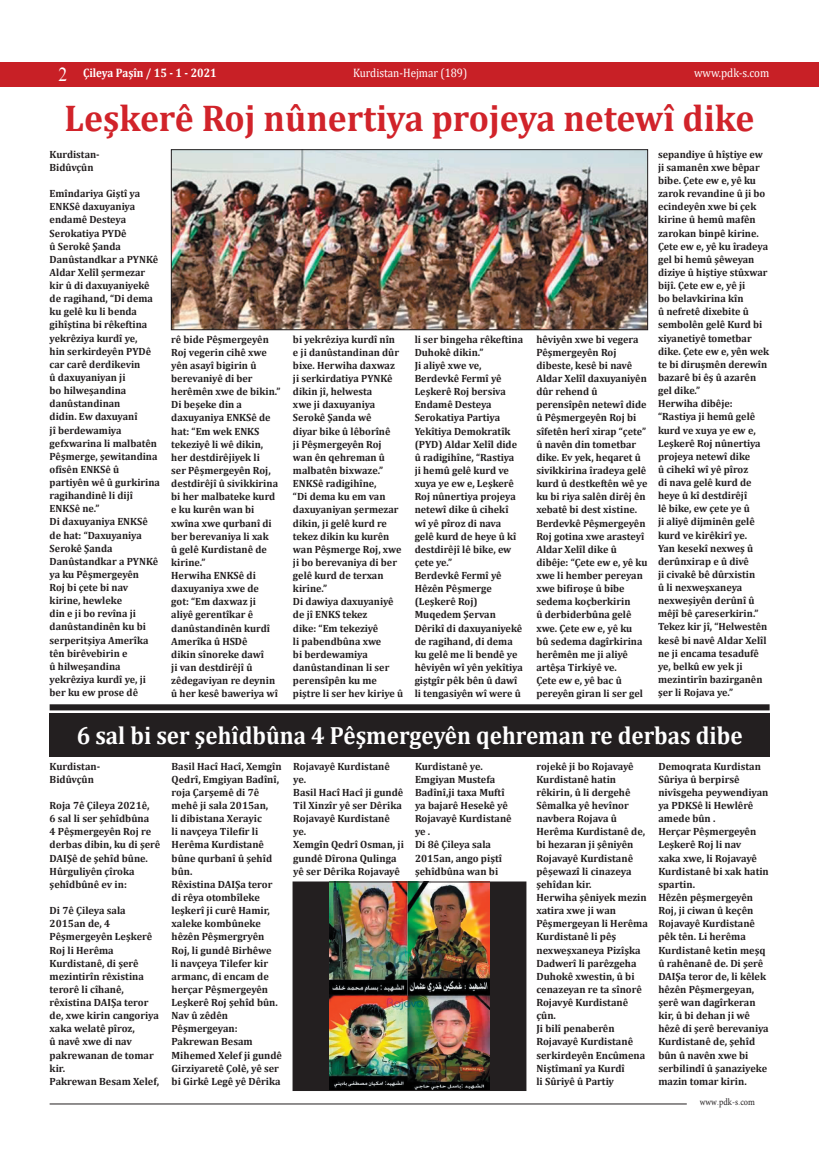
<style>
.page{position:relative;width:819px;height:1166px;background:#fff}
.page>*{position:absolute;margin:0;border:0;box-sizing:border-box;transform-origin:0 0}
.t1{font:700 37.45px "Cambria";color:#d1232a;scale:.95 1}
.t2{font:700 25.03px "Cambria";color:#fff;scale:.92 1}
.t3{font:20.74px "PT Bold Heading";color:#fff;scale:.88 1}
.t4{font:12.25px "Cambria";color:#fff;scale:.9 1}
.t5{font:700 12.25px "Cambria";color:#fff;scale:.9 1}
.t6{font:700 10.5px/13.1px "Cambria";color:#231f20}
.t7{font:9.62px "Minion Pro";color:#231f20;scale:.86 1}
.s1{font-family:"PT Bold Heading"}
</style>
<div class="page">
<hr style="left:50px;top:1103px;width:636px;height:1px;background:#231f20">
<div style="left:0;top:62px;width:819px;height:25px;background:#c82026"></div>
<div style="left:50px;top:713px;width:719px;height:43px;background:#231f20"></div>
<div style="left:50px;top:704px;width:719px;height:6px;background:#231f20"></div>
<img style="left:173px;top:151px;width:472px;height:177px">
<div style="left:171px;top:149px;width:476px;height:181px;border:1px solid #231f20"></div>
<div style="left:293px;top:882px;width:233px;height:208px;background:#231f20"></div>
<img style="left:329px;top:883px;width:160px;height:206px">
<div style="left:292px;top:881px;width:234px;height:210px;border:1px solid #231f20"></div>
<h3 class="t3" style="left:58px;top:62px;width:12px">2</h3>
<h1 class="t1" style="left:65px;top:91px;width:727px">Leşkerê Roj nûnertiya projeya netewî dike</h1>
<p class="t6" style="left:50px;top:160px;width:45px">Bidûvçûn</p>
<p class="t4" style="left:353px;top:65px;width:128px">Kurdistan-Hejmar (189)</p>
<p class="t4" style="left:694px;top:65px;width:85px">www.pdk .s- com</p>
<p class="t5" style="left:83px;top:64px;width:150px">Çileya Paşîn / 15 -1- 2021</p>
<p class="t6" style="left:658px;top:147px;width:113px">sepandiye û hîştiye ew ji samanên xwe bêpar bibe. Çete ew ,e yê ku zarok revandine jiû bo ecindeyên xwe bi çek kirine û hemû mafên zarokan binpê kirine.<br>Çete ew ,e yê ku îradeya gel bi hemû şêweyan diziye û hiştiye stûxwar bijî. Çete ew ,e yê ji<br>bo belavkirina kîn<br>û nefretê dixebite û sembolên gelê Kurd bi xiyanetiyê tometbar dike. Çete ew ,e yên wek te bi diruşmên derewîn bazarê bi êş û azarên gel dike“.<br>Herwiha dibêje: “Rastiya ji hemû gelê kurd ve xuya ye ew ,e<br>Leşkerê Roj nûnertiya projeya netewî dike<br>û cihekî wî yê pîroz<br>di nava gelê kurd de heye û kî destdirêjî<br>lê bike, ew çete ye û<br>ji aliyê dijminên gelê kurd ve kirêkirî ye.<br>Yan kesekî nexweş û derûnxirap ûe divê<br>ji civakê bê dûrxistin<br>liû nexweşxaneya nexweşiyên derûnî û mêjî bê çareserkirin“.<br>Tekez kir “,j î Helwestên kesê bi navê Aldar Xelîl ne ji encama tesadufê ye, belkû ew yek ji mezintirîn bazirganên şer li Rojava ye “.</p>
<h2 class="t2" style="left:77px;top:718px;width:725px">6 sal bi ser şehîdbûna 4 Pêşmergeyên qehreman re derbas dibe</h2>
<p class="t6" style="left:50px;top:772px;width:46px">Bidûvçûn</p>
<p class="t6" style="left:50px;top:147px;width:52px">Kurdistan-</p>
<p class="t6" style="left:50px;top:187px;width:112px">Emîndariya Giştî ya<br>ENKSê daxuyaniya endamê Desteya<br>Serokatiya PYDê<br>û Serokê Şanda<br>Danûstandkar a PYNKê<br>Aldar Xelîl şermezar kir û di daxuyaniyekê de ragihand “, Di dema ku gelê ku li benda gihîştina bi rêkeftina yekrêziya kurdî ye,<br>hin serkirdeyên PYDê car carê derdikevin<br>û daxuyaniyan ji<br>bo hilweşandina danûstandinan<br>didin. Ew daxuyanî<br>jî berdewamiya gefxwarina li malbatên<br>Pêşmerge, şewitandina o îsên ENKSê û partiyên wê û gurkirina ragihandinê li dijî<br>ENKSê ne“.<br>Di daxuyaniya ENKSê de hat “: Daxuyaniya<br>Serokê Şanda<br>Danûstandkar a PYNKê ya ku Pêşmergeyên<br>Roj bi çete bi nav kirine, hewleke<br>din jie bo revîna ji danûstandinên ku bi serperitşiya Amerîka tên birêvebirin e<br>û hilweşandina yekrêziya kurdî ye ji, ber ku ew prose dê</p>
<p class="t6" style="left:171px;top:332px;width:111px">rê bide Pêşmergeyên<br>Roj vegerin cihê xwe yên asayî bigirin û berevaniyê di ber herêmên xwe de bikin“.<br>Di beşeke din a daxuyaniya ENKSê de hat “: Em wek ENKS tekeziyê li wê dikin, her destdirêjiyek li<br>ser Pêşmergeyên Roj, destdirêjî û sivikkirina bi her malbateke kurd e ku kurên wan bi xwîna xwe qurbanî di ber berevaniya li xak<br>û gelê Kurdistanê de kirine“.<br>Herwiha ENKSê di daxuyaniya xwe de<br>got “: Em daxwaz ji aliyê gerentîkar ê danûstandinên kurdî<br>Amerîka û HSDê<br>dikin sînoreke dawî<br>ji van destdirêjî û zêdegaviyan re deynin û her kesê baweriya wî</p>
<p class="t6" style="left:293px;top:332px;width:112px">bi yekrêziya kurdî nîn<br>jie danûstandinan dûr bixe. Herwiha daxwaz ji serkirdatiya PYNKê dikin ,j î helwesta<br>xwe ji daxuyaniya<br>Serokê Şanda wê<br>diyar bike û lêborînê<br>ji Pêşmergeyên Roj wan ên qehreman û malbatên bixwaze“.<br>ENKSê radigihîne,<br>“Di dema ku em van daxuyaniyan şermezar dikin ji, gelê kurd re tekez dikin ku kurên wan Pêşmerge Roj, xwe ji bo berevaniya di ber gelê kurd de terxan kirine“.<br>Di dawiya daxuyaniyê de jî ENKS tekez<br>dike “: Em tekeziyê<br>li pabendbûna xwe<br>bi berdewamiya danûstandinan li ser perensîpên ku me piştre li ser hev kiriye û</p>
<p class="t6" style="left:414px;top:332px;width:110px">li ser bingeha rêkeftina<br>Duhokê dikin“.<br>Ji aliyê xwe ve,<br>Berdevkê Fermî yê<br>Leşkerê Roj bersiva<br>Endamê Desteya<br>Serokatiya Partiya<br>Yekîtiya Demokratîk (PYD) Aldar Xelîl dide û radigihîne “, Rastiya ji hemû gelê kurd ve xuya ye ew ,e Leşkerê<br>Roj nûnertiya projeya netewî dike û cihekî<br>wî yê pîroz di nava<br>gelê kurd de heye û kî destdirêjî lê bike, ew çete ye “.<br>Berdevkê Fermî yê<br>Hêzên Pêşmerge (Leşkerê Roj(<br>Muqedem Şervan<br>Dêrikî di daxuyaniyekê de ragihand, di dema ku gelê me li bendê ye hêviyên wî yên yekîtiya giştgîr pêk bên û dawî li tengasiyên wî were û</p>
<p class="t6" style="left:536px;top:332px;width:112px">hêviyên xwe bi vegera<br>Pêşmergeyên Roj dibeste, kesê bi navê<br>Aldar Xelîl daxuyaniyên dûr rehend û perensîpên netewî dide û Pêşmergeyên Roj bi sîfetên herî xirap “çete“ û navên din tometbar dike. Ev yek, heqaret û sivikkirina îradeya gelê kurd û destkeftên wê ye ku bi riya salên dirêj ên xebatê bi dest xistine.<br>Berdevkê Pêşmergeyên<br>Roj gotina xwe arasteyî<br>Aldar Xelîl dike û dibêje “: Çete ew ,e yê ku xwe li hember pereyan xwe bi iroşe û bibe sedema koçberkirin<br>û derbiderbûna gelê xwe. Çete ew ,e yê ku<br>bû sedema dagîrkirina herêmên me ji aliyê artêşa Tirkiyê ve.<br>Çete ew ,e yê bac û pereyên giran li ser gel</p>
<p class="t6" style="left:171px;top:759px;width:112px">Basil Hacî Hacî, Xemgîn<br>Qedrî, Emgiyan Badînî, roja Çarşemê di ê7 mehê ji sala 2015an,<br>li dibistana Xerayic<br>li navçeya Tile ir li<br>Herêma Kurdistanê bûne qurbanî û şehîd bûn.<br>Rêxistina DAIŞa teror di rêya otombîleke leşkerî ji curê Hamir, xaleke kombûneke hêzên Pêşmergryên<br>Roj li, gundê Birhêwe<br>li navçeya Tilefer kir armanc, di encam de herçar Pêşmergeyên<br>Leşkerê Roj şehîd bûn.<br>Nav û zêdên<br>Pêşmergeyan:<br>Pakrewan Besam<br>Mihemed Xelef ji gundê<br>Girziyaretê Çolê, yê ser bi Girkê Legê yê Dêrika</p>
<p class="t6" style="left:293px;top:759px;width:112px">Rojavayê Kurdistanê ye.<br>Basil Hacî Hacî ji gundê<br>Til Xinzîr yê ser Dêrika<br>Rojavayê Kurdistanê ye.<br>Xemgîn Qedrî Osman ji, gundê Dîrona Qulinga yê ser Dêrika Rojavayê</p>
<p class="t6" style="left:415px;top:759px;width:98px">Kurdistanê ye.<br>Emgiyan Mustefa<br>Badînî j i, taxa Muftî ya bajarê Hesekê yê<br>Rojavayê Kurdistanê ye.<br>Di ê8 Çileya sala<br>2015an, ango piştî şehîdbûna wan bi</p>
<p class="t6" style="left:536px;top:759px;width:113px">rojekê ji bo Rojavayê<br>Kurdistanê hatin rêkirin liû, dergehê<br>Sêmalka yê hevînor navbera Rojava û<br>Herêma Kurdistanê de, bi hezaran ji şêniyên<br>Rojavayê Kurdistanê pêşewazî li cinazeya şehîdan kir.<br>Herwiha şêniyek mezin xatira xwe ji wan<br>Pêşmergeyan li Herêma<br>Kurdistanê li pêş nexweşxaneya Pizîşka<br>Dadwerî li parêzgeha<br>Duhokê xwestin û, bi cenazeyan re ta sînorê<br>Rojavyê Kurdistanê çûn.<br>Ji bilî penaberên<br>Rojavayê Kurdistanê serkirdeyên Encûmena<br>Niştîmanî ya Kurdî<br>li Sûriyê û Partiy</p>
<p class="t6" style="left:658px;top:759px;width:112px">Demoqrata Kurdistan<br>Sûriya û berpirsê nivîsgeha peywendiyan ya PDKSê li Hewlêrê amede bûn .<br>Herçar Pêşmergeyên<br>Leşkerê Roj li nav<br>xaka xwe li, Rojavayê<br>Kurdistanê bi xak hatin spartin.<br>Hêzên pêşmergeyên<br>Roj ji, ciwan û keçên<br>Rojavayê Kurdistanê pêk tên. Li herêma<br>Kurdistanê ketin meşq û rahênanê de. Di şerê<br>DAIŞa teror de li, kêlek hêzên Pêşmergeyan, şerê wan dagîrkeran kir û, bi dehan ji wê hêzê di şerê berevaniya<br>Kurdistanê de, şehîd bûn û navên xwe bi serbilindî û şanaziyeke mazin tomar kirin.</p>
<p class="t6" style="left:50px;top:759px;width:52px">Kurdistan-</p>
<p class="t6" style="left:50px;top:798px;width:112px">Roja ê7 Çileya 2021 ,ê<br>6 sal li ser şehîdbûna<br>4 Pêşmergeyên Roj re derbas dibin, ku di şerê<br>DAIŞê de şehîd bûne.<br>Hûrguliyên çîroka şehîdbûnê ev in:</p>
<p class="t6" style="left:50px;top:903px;width:111px">Di ê7 Çileya sala<br>2015an de 4,<br>Pêşmergeyên Leşkerê<br>Roj li Herêma<br>Kurdistanê, di şerê mezintirîn rêxistina terorê li cîhanê, rêxistina DAIŞa teror de, xwe kirin cangoriya xaka welatê pîroz,<br>û navê xwe di nav pakrewanan de tomar kir.<br>Pakrewan Besam Xelef,</p>
<p class="t7" style="left:699px;top:1096px;width:66px">www<span class="s1">.</span>pdk <span class="s1">.</span>s- com</p>
</div>
